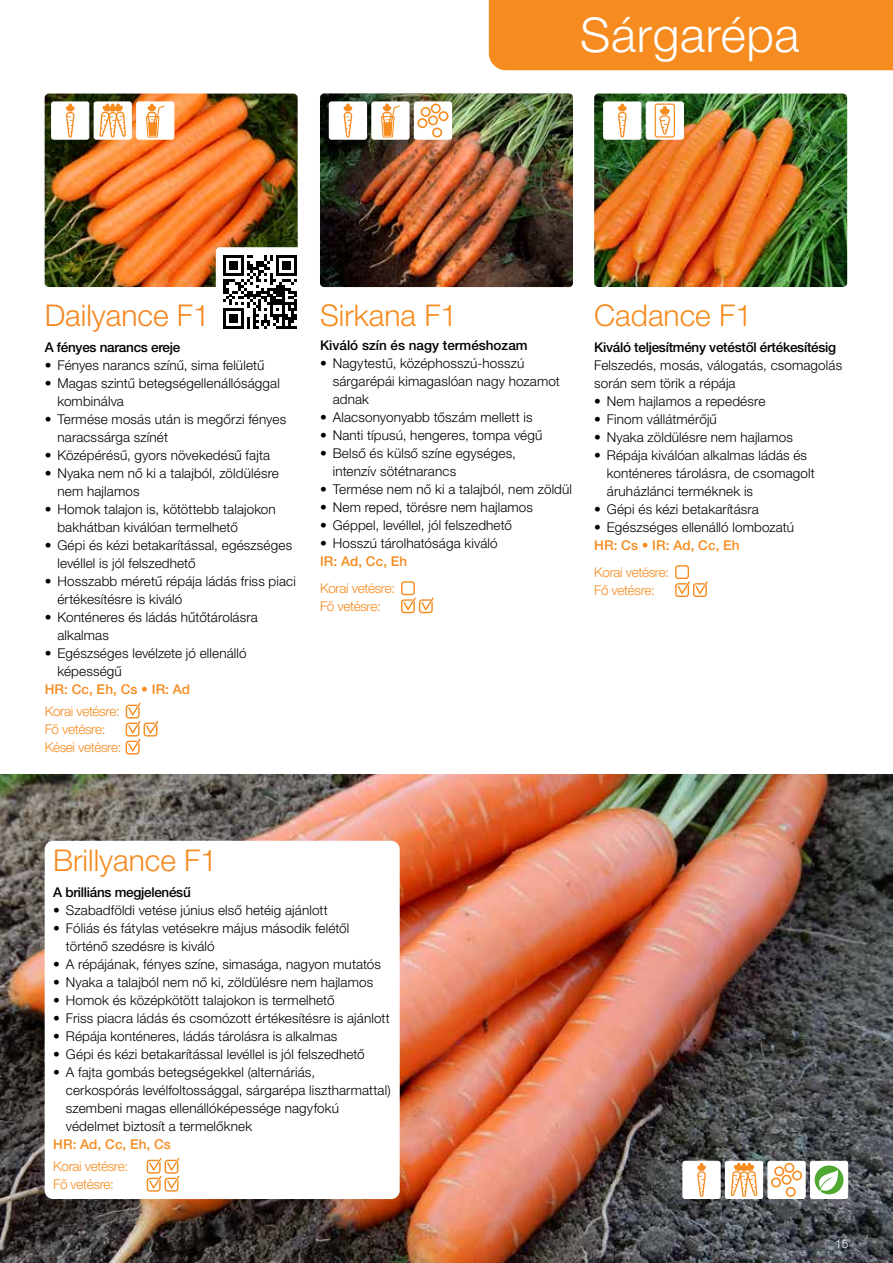
<style>
.page{position:relative;width:893px;height:1263px;background:#fff}
.page>*{position:absolute;margin:0;border:0;box-sizing:border-box;transform-origin:0 0}
.t1{font:300 48px "Helvetica Neue LT Pro";letter-spacing:.015em;color:#fff}
.t2{font:300 30px "Helvetica Neue LT Pro";color:#f68b1f}
.t3{font:300 30px "Helvetica Neue LT Pro";color:#f6861f}
.t4{font:300 13.5px/18px "Helvetica Neue LT Pro";letter-spacing:.01em;color:#000}
.t5{font:300 13.5px/18px "Helvetica Neue LT Std";letter-spacing:-.025em;color:#f68b1f}
.t6{font:500 13.5px "Helvetica Neue LT Pro";letter-spacing:-.02em;color:#000}
.t7{font:500 13.5px "Helvetica Neue LT Pro";letter-spacing:.01em;color:#f68b1f}
.t8{font:500 13.5px "Helvetica Neue LT Pro";color:#000}
.t9{font:300 12px "Helvetica Neue LT Pro";color:#fff}
</style>
<div class="page">
<div style="left:488px;top:0;width:405px;height:71px;background:#f68b1f"></div>
<img style="left:0;top:774px;width:893px;height:489px">
<div style="left:45px;top:841px;width:355px;height:358px;background:#fff;border-radius:9px"></div>
<svg style="left:147px;top:1158px;width:32px;height:33px"></svg>
<div style="left:725px;top:1161px;width:38px;height:37px;background:#fff;border-radius:2px"></div>
<div style="left:725px;top:1161px;width:38px;height:38px;border:1px solid #fff;border-radius:2px"></div>
<svg style="left:731px;top:1163px;width:26px;height:34px"></svg>
<div style="left:768px;top:1161px;width:37px;height:37px;background:#fff;border-radius:2px"></div>
<div style="left:767px;top:1161px;width:39px;height:38px;border:1px solid #fff;border-radius:2px"></div>
<svg style="left:771px;top:1163px;width:31px;height:34px"></svg>
<div style="left:683px;top:1161px;width:37px;height:37px;background:#fff;border-radius:2px"></div>
<div style="left:682px;top:1161px;width:39px;height:38px;border:1px solid #fff;border-radius:2px"></div>
<svg style="left:697px;top:1163px;width:9px;height:34px"></svg>
<div style="left:810px;top:1161px;width:38px;height:37px;background:#fff;border-radius:2px"></div>
<div style="left:810px;top:1161px;width:38px;height:38px;border:1px solid #fff;border-radius:2px"></div>
<svg style="left:814px;top:1165px;width:29px;height:29px"></svg>
<img style="left:320px;top:94px;width:253px;height:193px">
<svg style="left:401px;top:581px;width:33px;height:32px"></svg>
<div style="left:372px;top:102px;width:37px;height:37px;background:#fff;border-radius:2px"></div>
<div style="left:371px;top:101px;width:39px;height:39px;border:1px solid #fff;border-radius:2px"></div>
<svg style="left:381px;top:104px;width:19px;height:34px"></svg>
<div style="left:414px;top:102px;width:38px;height:37px;background:#fff;border-radius:2px"></div>
<div style="left:414px;top:101px;width:38px;height:39px;border:1px solid #fff;border-radius:2px"></div>
<svg style="left:417px;top:104px;width:31px;height:34px"></svg>
<div style="left:329px;top:102px;width:37px;height:37px;background:#fff;border-radius:2px"></div>
<div style="left:329px;top:101px;width:38px;height:39px;border:1px solid #fff;border-radius:2px"></div>
<svg style="left:343px;top:104px;width:9px;height:34px"></svg>
<img style="left:594px;top:94px;width:253px;height:193px">
<svg style="left:675px;top:565px;width:33px;height:32px"></svg>
<div style="left:646px;top:102px;width:37px;height:37px;background:#fff;border-radius:2px"></div>
<div style="left:646px;top:101px;width:38px;height:39px;border:1px solid #fff;border-radius:2px"></div>
<svg style="left:655px;top:104px;width:20px;height:34px"></svg>
<div style="left:604px;top:102px;width:37px;height:37px;background:#fff;border-radius:2px"></div>
<div style="left:603px;top:101px;width:38px;height:39px;border:1px solid #fff;border-radius:2px"></div>
<svg style="left:618px;top:104px;width:9px;height:34px"></svg>
<img style="left:45px;top:94px;width:253px;height:193px">
<svg style="left:126px;top:703px;width:32px;height:51px"></svg>
<div style="left:137px;top:102px;width:37px;height:37px;background:#fff;border-radius:2px"></div>
<div style="left:136px;top:101px;width:38px;height:39px;border:1px solid #fff;border-radius:2px"></div>
<svg style="left:146px;top:104px;width:19px;height:34px"></svg>
<div style="left:52px;top:102px;width:37px;height:37px;background:#fff;border-radius:2px"></div>
<div style="left:51px;top:101px;width:38px;height:39px;border:1px solid #fff;border-radius:2px"></div>
<svg style="left:66px;top:104px;width:9px;height:34px"></svg>
<div style="left:94px;top:102px;width:37px;height:37px;background:#fff;border-radius:2px"></div>
<div style="left:94px;top:101px;width:38px;height:39px;border:1px solid #fff;border-radius:2px"></div>
<svg style="left:100px;top:103px;width:26px;height:35px"></svg>
<svg style="left:216px;top:247px;width:82px;height:82px"></svg>
<h1 class="t1" style="left:580px;top:5px;width:221px">Sárgarépa</h1>
<h2 class="t3" style="left:45px;top:297px;width:167px">Dailyance F1</h2>
<p class="t6" style="left:45px;top:339px;width:137px">A fényes narancs ereje</p>
<p class="t4" style="left:45px;top:356px;width:221px">• Fényes narancs színű, sima felületű</p>
<p class="t4" style="left:57px;top:374px;width:224px;text-indent:-13px">• Magas szintű betegségellenállósággal kombinálva</p>
<p class="t4" style="left:57px;top:410px;width:230px;text-indent:-13px">• Termése mosás után is megőrzi fényes naracssárga színét</p>
<p class="t4" style="left:45px;top:446px;width:227px">• Középérésű, gyors növekedésű fajta</p>
<p class="t4" style="left:57px;top:464px;width:223px;text-indent:-13px">• Nyaka nem nő ki a talajból, zöldülésre nem hajlamos</p>
<p class="t4" style="left:57px;top:500px;width:220px;text-indent:-13px">• Homok talajon is, kötöttebb talajokon bakhátban kiválóan termelhető</p>
<p class="t4" style="left:57px;top:536px;width:236px;text-indent:-13px">• Gépi és kézi betakarítással, egészséges levéllel is jól felszedhető</p>
<p class="t4" style="left:57px;top:572px;width:240px;text-indent:-13px">• Hosszabb méretű répája ládás friss piaci értékesítésre is kiváló</p>
<p class="t4" style="left:57px;top:608px;width:202px;text-indent:-13px">• Konténeres és ládás hűtőtárolásra alkalmas</p>
<p class="t4" style="left:57px;top:644px;width:191px;text-indent:-13px">• Egészséges levélzete jó ellenálló képességű</p>
<p class="t7" style="left:45px;top:681px;width:147px">HR: Cc, Eh, Cs • IR: Ad</p>
<p class="t5" style="left:45px;top:702px;width:78px">Korai vetésre:<br>Fő vetésre:<br>Kései vetésre:</p>
<h2 class="t2" style="left:320px;top:297px;width:139px">Sirkana F1</h2>
<p class="t8" style="left:320px;top:337px;width:209px">Kiváló szín és nagy terméshozam</p>
<p class="t4" style="left:333px;top:354px;width:229px;text-indent:-13px">• Nagytestű, középhosszú-hosszú sárgarépái kimagaslóan nagy hozamot adnak</p>
<p class="t4" style="left:320px;top:408px;width:214px">• Alacsonyonyabb tőszám mellett is</p>
<p class="t4" style="left:320px;top:426px;width:224px">• Nanti típusú, hengeres, tompa végű</p>
<p class="t4" style="left:333px;top:444px;width:185px;text-indent:-13px">• Belső és külső színe egységes, intenzív sötétnarancs</p>
<p class="t4" style="left:320px;top:480px;width:254px">• Termése nem nő ki a talajból, nem zöldül</p>
<p class="t4" style="left:320px;top:498px;width:215px">• Nem reped, törésre nem hajlamos</p>
<p class="t4" style="left:320px;top:516px;width:193px">• Géppel, levéllel, jól felszedhető</p>
<p class="t4" style="left:320px;top:534px;width:179px">• Hosszú tárolhatósága kiváló</p>
<p class="t7" style="left:320px;top:553px;width:89px">IR: Ad, Cc, Eh</p>
<p class="t5" style="left:320px;top:579px;width:77px">Korai vetésre:<br>Fő vetésre:</p>
<h2 class="t2" style="left:594px;top:297px;width:159px">Cadance F1</h2>
<p class="t6" style="left:594px;top:339px;width:244px">Kiváló teljesítmény vetéstől értékesítésig</p>
<p class="t4" style="left:594px;top:356px;width:250px">Felszedés, mosás, válogatás, csomagolás során sem törik a répája</p>
<p class="t4" style="left:594px;top:392px;width:173px">• Nem hajlamos a repedésre</p>
<p class="t4" style="left:594px;top:410px;width:124px">• Finom vállátmérőjű</p>
<p class="t4" style="left:594px;top:428px;width:200px">• Nyaka zöldülésre nem hajlamos</p>
<p class="t4" style="left:607px;top:446px;width:209px;text-indent:-13px">• Répája kiválóan alkalmas ládás és konténeres tárolásra, de csomagolt áruházlánci terméknek is</p>
<p class="t4" style="left:594px;top:500px;width:166px">• Gépi és kézi betakarításra</p>
<p class="t4" style="left:594px;top:518px;width:202px">• Egészséges ellenálló lombozatú</p>
<p class="t7" style="left:594px;top:537px;width:147px">HR: Cs • IR: Ad, Cc, Eh</p>
<p class="t5" style="left:594px;top:563px;width:77px">Korai vetésre:<br>Fő vetésre:</p>
<h2 class="t2" style="left:53px;top:842px;width:165px">Brillyance F1</h2>
<p class="t6" style="left:53px;top:884px;width:139px">A brilliáns megjelenésű</p>
<p class="t4" style="left:53px;top:901px;width:276px">• Szabadföldi vetése június első hetéig ajánlott</p>
<p class="t4" style="left:66px;top:919px;width:285px;text-indent:-13px">• Fóliás és fátylas vetésekre május második felétől történő szedésre is kiváló</p>
<p class="t4" style="left:53px;top:955px;width:329px">• A répájának, fényes színe, simasága, nagyon mutatós</p>
<p class="t4" style="left:53px;top:973px;width:322px">• Nyaka a talajból nem nő ki, zöldülésre nem hajlamos</p>
<p class="t4" style="left:53px;top:991px;width:283px">• Homok és középkötött talajokon is termelhető</p>
<p class="t4" style="left:53px;top:1009px;width:338px">• Friss piacra ládás és csomózott értékesítésre is ajánlott</p>
<p class="t4" style="left:53px;top:1027px;width:286px">• Répája konténeres, ládás tárolásra is alkalmas</p>
<p class="t4" style="left:53px;top:1045px;width:313px">• Gépi és kézi betakarítással levéllel is jól felszedhető</p>
<p class="t4" style="left:66px;top:1063px;width:326px;text-indent:-13px">• A fajta gombás betegségekkel (alternáriás, cerkospórás levélfoltossággal, sárgarépa lisztharmattal) szembeni magas ellenállóképessége nagyfokú védelmet biztosít a termelőknek</p>
<p class="t7" style="left:53px;top:1136px;width:119px">HR: Ad, Cc, Eh, Cs</p>
<p class="t5" style="left:53px;top:1157px;width:77px">Korai vetésre:<br>Fő vetésre:</p>
<p class="t9" style="left:835px;top:1236px;width:15px">15</p>
</div>
